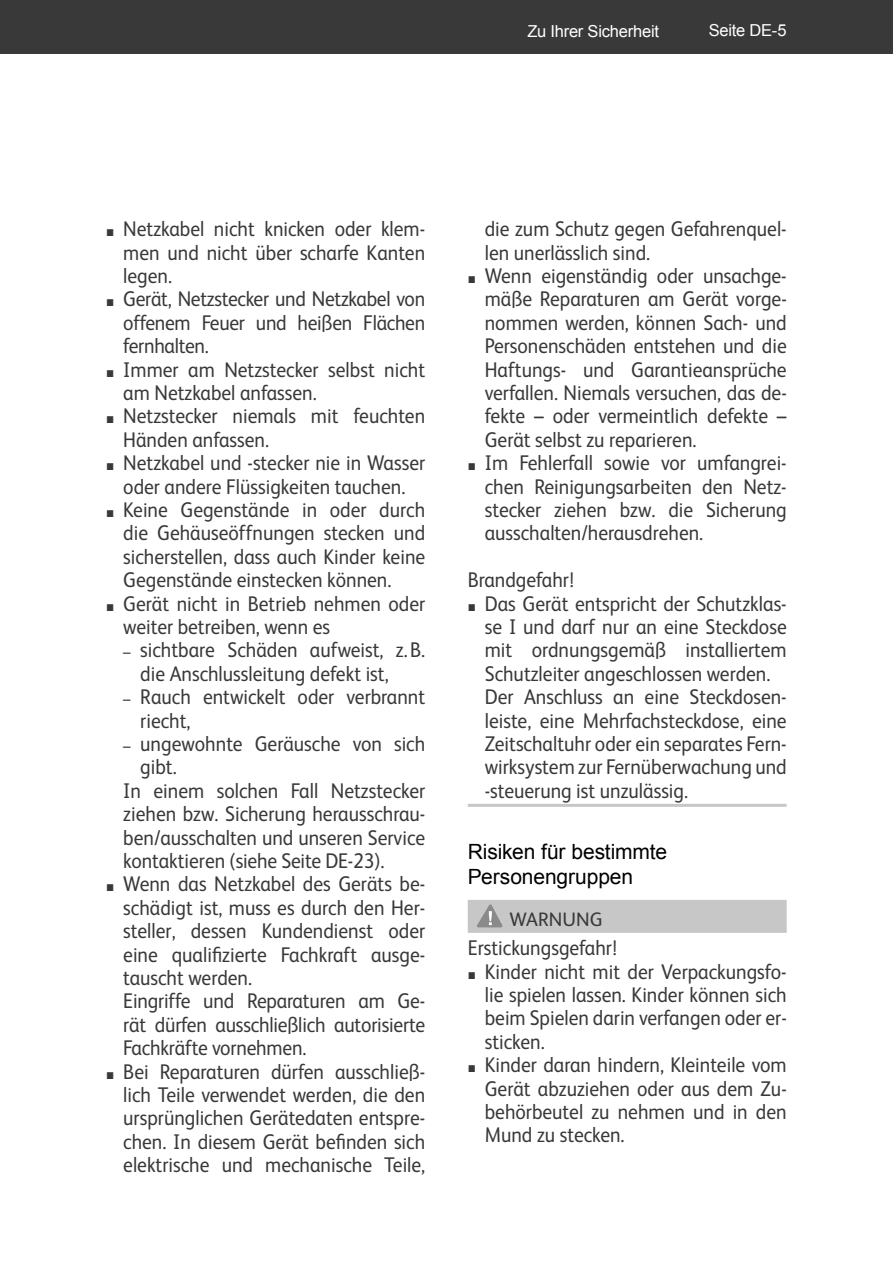
<style>
.page{position:relative;width:893px;height:1263px;background:#fff}
.page>*{position:absolute;margin:0;border:0;box-sizing:border-box;transform-origin:0 0}
.t1{font:21.3px/23.4px "FS Albert";color:#393939;text-align:justify;scale:.92 1}
.t2{font:21px/25.2px "Arial";letter-spacing:-.005em;color:#000}
.t3{font:19.5px "FS Albert";letter-spacing:.005em;color:#393939}
.t4{font:16.5px "Arial";letter-spacing:-.015em;color:#fff}
.s1{font-family:"Arial";font-size:14.7px}
</style>
<div class="page">
<div style="left:0;top:0;width:893px;height:54px;background:#393939"></div>
<hr style="left:468px;top:804px;width:319px;height:3px;background:#c7c7c7">
<div style="left:468px;top:900px;width:319px;height:33px;background:#c7c7c7"></div>
<svg style="left:477px;top:904px;width:26px;height:24px"></svg>
<p class="t4" style="left:527px;top:22px;width:133px">Zu Ihrer Sicherheit</p>
<p class="t4" style="left:709px;top:22px;width:80px">Seite DE-5</p>
<p class="t1" style="left:123px;top:219px;width:330px;text-indent:-17px"><span class="s1">■</span> Netzkabel nicht knicken oder klem&shy;men und nicht über scharfe Kanten legen.</p>
<p class="t1" style="left:123px;top:289px;width:330px;text-indent:-17px"><span class="s1">■</span> Gerät, Netzstecker und Netzkabel von offenem Feuer und heißen Flächen fernhalten.</p>
<p class="t1" style="left:123px;top:359px;width:330px;text-indent:-17px"><span class="s1">■</span> Immer am Netzstecker selbst nicht am Netzkabel anfassen.</p>
<p class="t1" style="left:123px;top:406px;width:330px;text-indent:-17px"><span class="s1">■</span> Netzstecker niemals mit feuchten<br>Händen anfassen.</p>
<p class="t1" style="left:106px;top:453px;width:348px;text-align:center"><span class="s1">■</span> Netzkabel und -stecker nie in Wasser oder andere Flüssigkeiten tauchen.</p>
<p class="t1" style="left:123px;top:500px;width:330px;text-indent:-17px"><span class="s1">■</span> Keine Gegenstände in oder durch die Gehäuseöffnungen stecken und sicherstellen, dass auch Kinder keine Gegenstände einstecken können.</p>
<p class="t1" style="left:123px;top:593px;width:330px;text-indent:-17px"><span class="s1">■</span> Gerät nicht in Betrieb nehmen oder weiter betreiben, wenn es</p>
<p class="t1" style="left:140px;top:640px;width:311px;text-indent:-17px"><span class="s1">–</span> sichtbare Schäden aufweist, z. B. die Anschlussleitung defekt ist,</p>
<p class="t1" style="left:140px;top:687px;width:311px;text-indent:-17px"><span class="s1">–</span> Rauch entwickelt oder verbrannt riecht,</p>
<p class="t1" style="left:123px;top:734px;width:330px"><span class="s1">–</span> ungewohnte Geräusche von sich</p>
<p class="t1" style="left:140px;top:757px;width:41px">gibt.</p>
<p class="t1" style="left:123px;top:781px;width:330px">In einem solchen Fall Netzstecker</p>
<p class="t1" style="left:123px;top:804px;width:330px">ziehen bzw. Sicherung herausschrau-</p>
<p class="t1" style="left:123px;top:827px;width:330px">ben/ausschalten und unseren Service</p>
<p class="t1" style="left:123px;top:851px;width:285px">kontaktieren (siehe Seite DE-23).</p>
<p class="t1" style="left:123px;top:874px;width:330px;text-align:left;text-indent:-17px"><span class="s1">■</span> Wenn das Netzkabel des Geräts be&shy;schädigt ist, muss es durch den Her&shy;steller, dessen Kundendienst oder eine qualifizierte Fachkraft ausge&shy;tauscht werden.<br>Eingriffe und Reparaturen am Ge&shy;rät dürfen ausschließlich autorisierte<br>Fachkräfte vornehmen.</p>
<p class="t1" style="left:123px;top:1061px;width:330px;text-indent:-17px"><span class="s1">■</span> Bei Reparaturen dürfen ausschließ&shy;lich Teile verwendet werden, die den ursprünglichen Gerätedaten entspre&shy;chen. In diesem Gerät befinden sich elektrische und mechanische Teile,</p>
<p class="t1" style="left:485px;top:219px;width:330px">die zum Schutz gegen Gefahrenquel&shy;len unerlässlich sind.</p>
<p class="t1" style="left:485px;top:266px;width:330px;text-indent:-17px"><span class="s1">■</span> Wenn eigenständig oder unsachge&shy;mäße Reparaturen am Gerät vorge&shy;nommen werden, können Sach- und Personenschäden entstehen und die Haftungs- und Garantieansprüche verfallen. Niemals versuchen, das de&shy;fekte – oder vermeintlich defekte – Gerät selbst zu reparieren.</p>
<p class="t1" style="left:485px;top:453px;width:330px;text-indent:-17px"><span class="s1">■</span> Im Fehlerfall sowie vor umfangrei&shy;chen Reinigungsarbeiten den Netz&shy;stecker ziehen bzw. die Sicherung ausschalten/herausdrehen.</p>
<p class="t1" style="left:468px;top:570px;width:117px">Brandgefahr!</p>
<p class="t1" style="left:485px;top:593px;width:330px;text-align:left;text-indent:-17px"><span class="s1">■</span> Das Gerät entspricht der Schutzklas&shy;se I und darf nur an eine Steckdose mit ordnungsgemäß installiertem Schutzleiter angeschlossen werden.<br>Der Anschluss an eine Steckdosen&shy;leiste, eine Mehrfachsteckdose, eine Zeitschaltuhr oder ein separates Fern&shy;wirksystem zur Fernüberwachung und -steuerung ist unzulässig.</p>
<p class="t2" style="left:468px;top:839px;width:201px">Risiken für bestimmte<br>Personengruppen</p>
<p class="t3" style="left:509px;top:912px;width:95px">WARNUNG</p>
<p class="t1" style="left:468px;top:938px;width:164px">Erstickungsgefahr!</p>
<p class="t1" style="left:485px;top:961px;width:330px;text-indent:-17px"><span class="s1">■</span> Kinder nicht mit der Verpackungsfo&shy;lie spielen lassen. Kinder können sich beim Spielen darin verfangen oder er&shy;sticken.</p>
<p class="t1" style="left:485px;top:1055px;width:330px;text-indent:-17px"><span class="s1">■</span> Kinder daran hindern, Kleinteile vom Gerät abzuziehen oder aus dem Zu&shy;behörbeutel zu nehmen und in den Mund zu stecken.</p>
</div>
